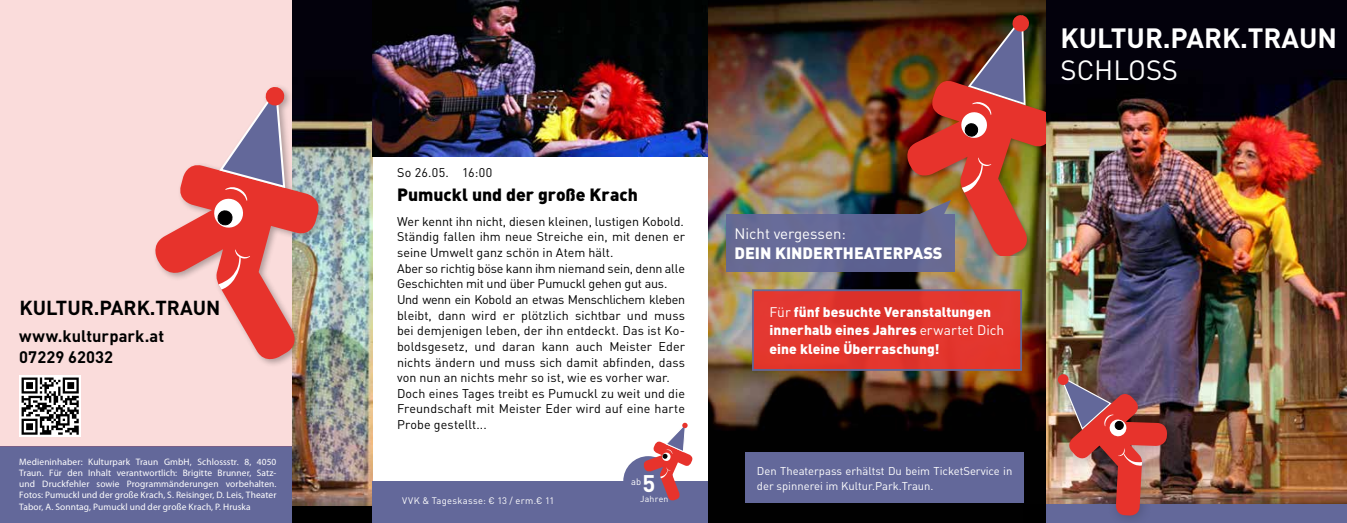
<style>
.page{position:relative;width:1347px;height:523px;background:#fff}
.page>*{position:absolute;margin:0;border:0;box-sizing:border-box;transform-origin:0 0}
.t1{font:700 27.5px "DIN Pro";color:#fff}
.t2{font:27.5px "DIN Pro";color:#fff}
.t3{font:700 23.75px "DIN Pro";color:#fff}
.t4{font:700 20px "DIN Pro";color:#000}
.t5{font:900 17.5px "DINOT";color:#000}
.t6{font:700 16.5px/21.2px "DIN Pro";letter-spacing:.005em;color:#000}
.t7{font:900 16.25px "DINOT";color:#fff}
.t8{font:15px "DINOT";color:#fff}
.t9{font:900 13.75px/18.8px "DINOT";letter-spacing:.005em;color:#fff}
.t10{font:12.5px/15.6px "DINOT";letter-spacing:.005em;color:#000}
.t11{font:12.5px "DIN Pro";letter-spacing:.03em;color:#000}
.t12{font:11.25px/15px "DINOT";color:#fff}
.t13{font:9.38px/11.2px "Myriad Pro";letter-spacing:.01em;color:#fff;text-align:justify}
.t14{font:9.38px "DIN Pro";letter-spacing:.03em;color:#fff}
.t15{font:9.25px "DIN Pro";color:#fff}
.t16{font:8.75px "DIN Pro";letter-spacing:.03em;color:#fff}
.s1{font-weight:400}
</style>
<div class="page">
<img style="left:1045px;top:0;width:301px;height:504px">
<div style="left:1023px;top:504px;width:323px;height:19px;background:#63689a"></div>
<div style="left:0;top:447px;width:338px;height:76px;background:#63689a"></div>
<div style="left:1048px;top:365px;width:132px;height:158px;background:#000;opacity:.2"></div>
<img style="left:1057px;top:374px;width:110px;height:142px">
<div style="left:292px;top:0;width:80px;height:523px;background:#000"></div>
<img style="left:292px;top:0;width:80px;height:506px">
<div style="left:0;top:0;width:292px;height:447px;background:#fadcdb"></div>
<div style="left:372px;top:481px;width:337px;height:42px;background:#63689a"></div>
<img style="left:372px;top:0;width:337px;height:156px">
<div style="left:152px;top:83px;width:175px;height:285px;background:#000;opacity:.3"></div>
<img style="left:152px;top:162px;width:170px;height:203px">
<svg style="left:212px;top:86px;width:74px;height:143px"></svg>
<svg style="left:218px;top:249px;width:32px;height:40px"></svg>
<svg style="left:19px;top:375px;width:62px;height:62px"></svg>
<svg style="left:22px;top:377px;width:57px;height:57px;background:#7c7c7c"></svg>
<img style="left:709px;top:0;width:336px;height:523px">
<div style="left:752px;top:289px;width:270px;height:82px;background:#e7332c;border:2px solid #63689a"></div>
<div style="left:726px;top:214px;width:228px;height:58px;background:#63689a"></div>
<div style="left:745px;top:452px;width:278px;height:51px;background:#63689a"></div>
<img style="left:901px;top:14px;width:144px;height:242px">
<div style="left:624px;top:457px;width:48px;height:48px;background:#63689a;border-radius:50%"></div>
<div style="left:623px;top:456px;width:50px;height:50px;border:2px solid #63689a;border-radius:50%"></div>
<svg style="left:642px;top:422px;width:51px;height:79px"></svg>
<h3 class="t4" style="left:19px;top:295px;width:202px">KULTUR.PARK.TRAUN</h3>
<h3 class="t6" style="left:19px;top:324px;width:146px">www.kulturpark.at<br>07229 62032</h3>
<p class="t13" style="left:19px;top:456px;width:259px">Medieninhaber: Kulturpark Traun GmbH, Schlossstr. 8, 4050<br>Traun. Für den Inhalt verantwortlich: Brigitte Brunner, Satz&shy;und Druckfehler sowie Programmänderungen vorbehalten.<br>Fotos: Pumuckl und der große Krach, S. Reisinger, D. Leis, Theater Tabor, A. Sonntag, Pumuckl und der große Krach, P. Hruska</p>
<p class="t11" style="left:397px;top:164px;width:97px">So 26.05. 16:00</p>
<h3 class="t5" style="left:397px;top:183px;width:242px">Pumuckl und der große Krach</h3>
<p class="t10" style="left:397px;top:213px;width:289px">Wer kennt ihn nicht, diesen kleinen, lustigen Kobold.<br>Ständig fallen ihm neue Streiche ein, mit denen er seine Umwelt ganz schön in Atem hält.<br>Aber so richtig böse kann ihm niemand sein, denn alle Geschichten mit und über Pumuckl gehen gut aus.<br>Und wenn ein Kobold an etwas Menschlichem kleben bleibt, dann wird er plötzlich sichtbar und muss bei demjenigen leben, der ihn entdeckt. Das ist Ko&shy;boldsgesetz, und daran kann auch Meister Eder nichts ändern und muss sich damit abfinden, dass von nun an nichts mehr so ist, wie es vorher war.<br>Doch eines Tages treibt es Pumuckl zu weit und die Freundschaft mit Meister Eder wird auf eine harte Probe gestellt...</p>
<p class="t14" style="left:402px;top:494px;width:154px">VVK &amp; Tageskasse: € 13 / erm.€ 11</p>
<p class="t15" style="left:631px;top:475px;width:12px">ab</p>
<h2 class="t3" style="left:642px;top:467px;width:14px">5</h2>
<p class="t16" style="left:640px;top:493px;width:30px">Jahren</p>
<h1 class="t1" style="left:1060px;top:19px;width:278px">KULTUR.PARK.TRAUN</h1>
<h1 class="t2" style="left:1060px;top:53px;width:119px">SCHLOSS</h1>
<p class="t8" style="left:734px;top:224px;width:113px">Nicht vergessen:</p>
<h3 class="t7" style="left:734px;top:242px;width:209px">DEIN KINDERTHEATERPASS</h3>
<p class="t9" style="left:769px;top:302px;width:236px"><span class="s1">Für</span> fünf besuchte Veranstaltungen innerhalb eines Jahres <span class="s1">erwartet Dich </span>eine kleine Überraschung!</p>
<p class="t12" style="left:757px;top:462px;width:257px">Den Theaterpass erhältst Du beim TicketService in der spinnerei im Kultur.Park.Traun.</p>
</div>
